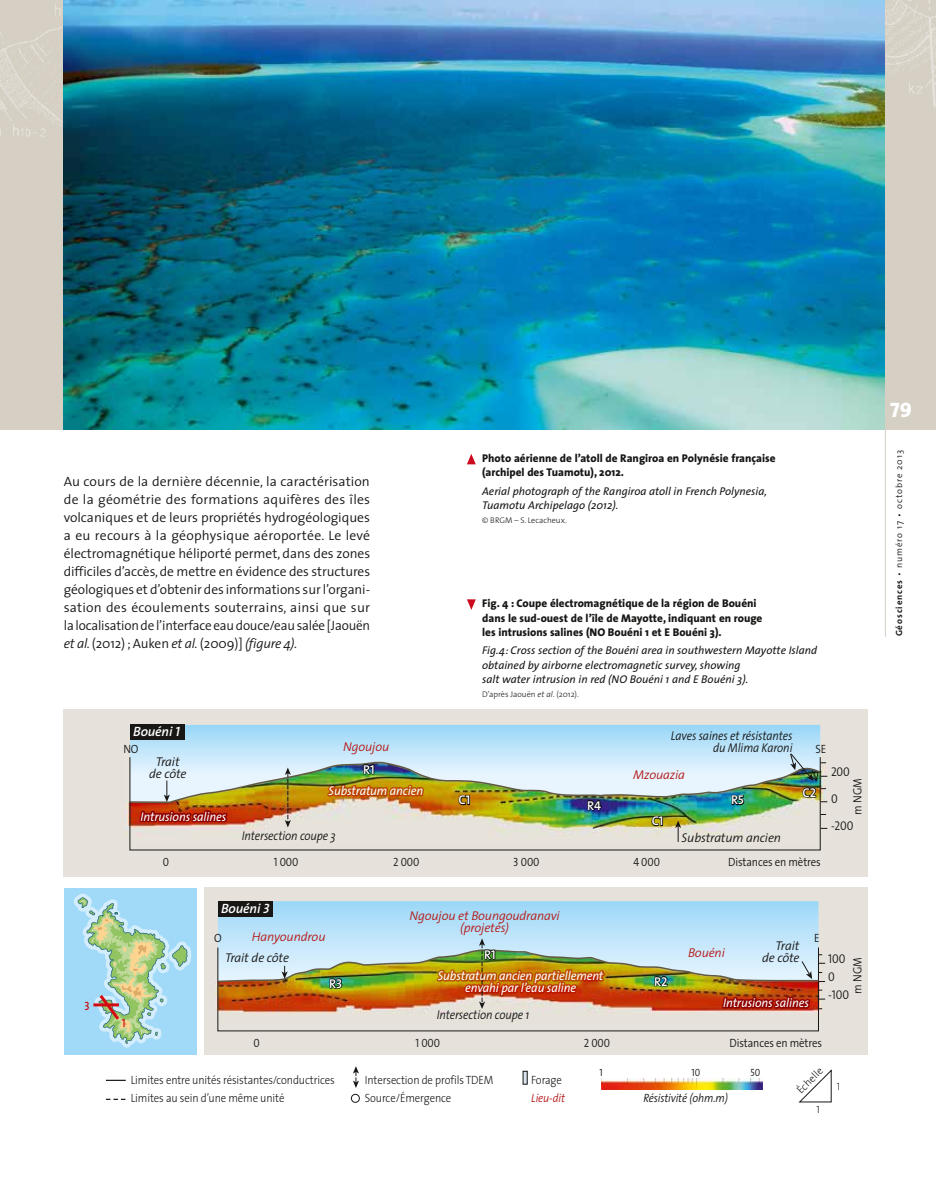
<style>
.page{position:relative;width:936px;height:1191px;background:#fff}
.page>*{position:absolute;margin:0;border:0;box-sizing:border-box;transform-origin:0 0}
.t1{font:21px "The Sans Extra Bold Caps";color:#fff}
.t2{font:300 13.5px/18px "The Sans";letter-spacing:-.015em;color:#181716;text-align:justify}
.t3{font:italic 600 13.5px "The Sans";letter-spacing:-.01em;color:#fff}
.t4{font:italic 12.75px/12px "The Sans";letter-spacing:-.01em;color:#fff;text-align:center;scale:.95 1}
.t5{font:italic 300 12.75px/12px "The Sans";letter-spacing:-.01em;color:#181716;text-align:right;scale:.9 1}
.t6{font:italic 300 12.75px/12px "The Sans";letter-spacing:-.01em;color:#b51b1a;text-align:center}
.t7{font:italic 300 12.75px/12px "The Sans";letter-spacing:-.01em;color:#181716;text-align:right}
.t8{font:12.75px "The Sans Semi Bold Caps";letter-spacing:-.01em;color:#fff}
.t9{font:12.75px/18px "The Sans Semi Light Caps";letter-spacing:-.01em;color:#181716;scale:.9 1}
.t10{font:300 12px/18px "The Sans";letter-spacing:-.01em;color:#181716;scale:.9 1}
.t11{font:300 12px "The Sans";letter-spacing:-.01em;color:#181716;scale:.9 1}
.t12{font:12px "The Sans Semi Light Caps";letter-spacing:-.01em;color:#181716;scale:.9 1}
.t13{font:italic 300 12px "The Sans";letter-spacing:-.01em;color:#181716;scale:.9 1}
.t14{font:italic 300 12px "The Sans";letter-spacing:-.01em;color:#b51b1a;scale:.9 1}
.t15{font:12px "The Sans Semi Bold Caps";color:#c51415;scale:.9 1}
.t16{font:italic 11.25px/14.2px "The Sans";color:#181716}
.t17{font:800 11.25px/14.2px "The Sans";color:#181716}
.t18{font:300 10.5px "The Sans";color:#181716}
.t19{font:10.5px "The Sans Semi Light Caps";color:#181716;scale:.9 1}
.t20{font:10.5px "The Sans Light Caps";color:#181716;scale:.9 1}
.t21{font:300 9px "The Sans";letter-spacing:.1em;color:#181716}
.t22{font:300 8.25px "The Sans";color:#181716}
.s1{font-style:italic}
.s2{font-family:"The Sans Semi Bold Caps";font-weight:400}
.s3{font-weight:700}
</style>
<div class="page">
<div style="left:884px;top:0;width:51px;height:430px;background:#d5cfc4"></div>
<hr style="left:885px;top:429px;width:1px;height:207px;background:#d5cfc4">
<div style="left:0;top:0;width:64px;height:429px;background:#d5cfc4"></div>
<img style="left:0;top:0;width:935px;height:162px">
<img style="left:64px;top:0;width:820px;height:429px">
<div style="left:205px;top:887px;width:662px;height:167px;background:#e6e2db"></div>
<svg style="left:218px;top:901px;width:600px;height:37px;background:#aedef8"></svg>
<div style="left:218px;top:901px;width:55px;height:16px;background:#181716"></div>
<img style="left:216px;top:938px;width:609px;height:76px">
<div style="left:64px;top:710px;width:803px;height:167px;background:#e6e2db"></div>
<svg style="left:130px;top:725px;width:690px;height:28px;background:#afdef8"></svg>
<div style="left:130px;top:724px;width:55px;height:16px;background:#181716"></div>
<img style="left:128px;top:753px;width:699px;height:89px">
<div style="left:64px;top:888px;width:133px;height:166px;background:#a1daf8"></div>
<svg style="left:74px;top:893px;width:117px;height:154px"></svg>
<hr style="left:93px;top:1003px;width:26px;height:3px;background:#d40a11">
<hr style="left:106px;top:1079px;width:20px;height:2px;background:#181716">
<svg style="left:106px;top:1098px;width:20px;height:2px"></svg>
<svg style="left:353px;top:1066px;width:6px;height:22px"></svg>
<div style="left:351px;top:1094px;width:8px;height:8px;border:1px solid #181716;border-radius:50%"></div>
<img style="left:601px;top:1078px;width:161px;height:11px">
<svg style="left:799px;top:1069px;width:33px;height:33px"></svg>
<svg style="left:467px;top:454px;width:9px;height:10px"></svg>
<svg style="left:467px;top:599px;width:9px;height:11px"></svg>
<p class="t2" style="left:64px;top:472px;width:308px">Au cours de la dernière décennie, la caractérisation de la géométrie des formations aquifères des îles volcaniques et de leurs propriétés hydrogéologiques a eu recours à la géophysique aéroportée. Le levé électromagnétique héliporté permet, dans des zones difficiles d’accès, de mettre en évidence des structures géologiques et d’obtenir des informations sur l’organi&shy;sation des écoulements souterrains, ainsi que sur la localisation de l’interface eau douce/eau salée [Jaouën <span class="s1">et al.</span> (2012) ; Auken <span class="s1">et al.</span> (2009)] <span class="s1">(figure 4).</span></p>
<p class="t17" style="left:482px;top:451px;width:295px">Photo aérienne de l’atoll de Rangiroa en Polynésie française (archipel des Tuamotu), 2012.</p>
<p class="t16" style="left:482px;top:483px;width:286px">Aerial photograph of the Rangiroa atoll in French Polynesia,<br>Tuamotu Archipelago (2012).</p>
<p class="t22" style="left:482px;top:513px;width:86px">© BRGM – S. Lecacheux.</p>
<p class="t17" style="left:482px;top:596px;width:282px">Fig. 4 : Coupe électromagnétique de la région de Bouéni dans le sud-ouest de l’île de Mayotte, indiquant en rouge les intrusions salines (NO Bouéni 1 et E Bouéni 3).</p>
<p class="t16" style="left:482px;top:643px;width:336px">Fig.4: Cross section of the Bouéni area in southwestern Mayotte Island obtained by airborne electromagnetic survey, showing<br>salt water intrusion in red (NO Bouéni 1 and E Bouéni 3).</p>
<p class="t22" style="left:482px;top:687px;width:98px">D’après Jaouën <span class="s1">et al.</span> (2012).</p>
<p class="t3" style="left:133px;top:720px;width:48px">Bouéni <span class="s2">1</span></p>
<p class="t5" style="left:671px;top:729px;width:136px">Laves saines et résistantes du Mlima Karoni</p>
<p class="t6" style="left:343px;top:740px;width:48px">Ngoujou</p>
<p class="t11" style="left:123px;top:739px;width:18px">NO</p>
<p class="t11" style="left:815px;top:739px;width:13px">SE</p>
<p class="t15" style="left:85px;top:996px;width:7px">3</p>
<p class="t15" style="left:122px;top:1012px;width:6px">1</p>
<p class="t7" style="left:149px;top:755px;width:39px;text-align:center">Trait de côte</p>
<p class="t4" style="left:140px;top:810px;width:92px">Intrusions salines</p>
<p class="t8" style="left:363px;top:758px;width:13px">R1</p>
<p class="t4" style="left:328px;top:784px;width:101px">Substratum ancien</p>
<p class="t8" style="left:458px;top:789px;width:13px">C1</p>
<p class="t8" style="left:587px;top:794px;width:15px">R4</p>
<p class="t6" style="left:633px;top:768px;width:53px">Mzouazia</p>
<p class="t8" style="left:651px;top:810px;width:13px">C1</p>
<p class="t8" style="left:731px;top:789px;width:14px">R5</p>
<p class="t5" style="left:242px;top:829px;width:106px">Intersection coupe 3</p>
<p class="t7" style="left:681px;top:831px;width:101px">Substratum ancien</p>
<p class="t8" style="left:802px;top:782px;width:15px">C2</p>
<p class="t12" style="left:163px;top:851px;width:8px">0</p>
<p class="t12" style="left:274px;top:851px;width:29px">1 000</p>
<p class="t12" style="left:393px;top:851px;width:31px">2 000</p>
<p class="t12" style="left:513px;top:851px;width:31px">3 000</p>
<p class="t12" style="left:633px;top:851px;width:31px">4 000</p>
<p class="t11" style="left:728px;top:851px;width:104px">Distances en mètres</p>
<p class="t9" style="left:831px;top:758px;width:27px;line-height:27px">200<br>0 -200</p>
<p class="t11" style="left:847px;top:814px;width:42px;rotate:-90deg">m NGM</p>
<p class="t3" style="left:221px;top:897px;width:50px">Bouéni <span class="s2">3</span></p>
<p class="t6" style="left:409px;top:909px;width:152px">Ngoujou et Boungoudranavi (projetés)</p>
<p class="t6" style="left:252px;top:930px;width:75px">Hanyoundrou</p>
<p class="t11" style="left:214px;top:927px;width:10px">O</p>
<p class="t11" style="left:814px;top:927px;width:8px">E</p>
<p class="t7" style="left:762px;top:939px;width:39px">Trait de côte</p>
<p class="t6" style="left:688px;top:946px;width:38px">Bouéni</p>
<p class="t8" style="left:484px;top:944px;width:13px">R1</p>
<p class="t7" style="left:225px;top:951px;width:65px">Trait de côte</p>
<p class="t4" style="left:438px;top:969px;width:176px">Substratum ancien partiellement envahi par l’eau saline</p>
<p class="t8" style="left:329px;top:972px;width:15px">R3</p>
<p class="t8" style="left:654px;top:970px;width:15px">R2</p>
<p class="t5" style="left:436px;top:1008px;width:104px">Intersection coupe 1</p>
<p class="t4" style="left:723px;top:996px;width:92px">Intrusions salines</p>
<p class="t9" style="left:828px;top:949px;width:25px">100<br>0 -100</p>
<p class="t11" style="left:847px;top:993px;width:42px;rotate:-90deg">m NGM</p>
<p class="t12" style="left:253px;top:1032px;width:8px">0</p>
<p class="t12" style="left:415px;top:1032px;width:29px">1 000</p>
<p class="t12" style="left:584px;top:1032px;width:31px">2 000</p>
<p class="t11" style="left:729px;top:1032px;width:104px">Distances en mètres</p>
<p class="t19" style="left:599px;top:1063px;width:5px">1</p>
<p class="t19" style="left:691px;top:1063px;width:11px">10</p>
<p class="t19" style="left:750px;top:1063px;width:12px">50</p>
<p class="t10" style="left:131px;top:1070px;width:228px">Limites entre unités résistantes/conductrices<br>Limites au sein d’une même unité</p>
<p class="t10" style="left:365px;top:1070px;width:144px">Intersection de profils TDEM<br>Source/Émergence</p>
<p class="t10" style="left:531px;top:1070px;width:36px">Forage</p>
<p class="t14" style="left:531px;top:1087px;width:39px">Lieu-dit</p>
<p class="t13" style="left:643px;top:1088px;width:95px">Résistivité (ohm.m)</p>
<p class="t18" style="left:792px;top:1085px;width:33px;rotate:-45deg">Échelle</p>
<p class="t20" style="left:816px;top:1101px;width:5px">1</p>
<p class="t20" style="left:836px;top:1078px;width:5px">1</p>
<h1 class="t1" style="left:890px;top:392px;width:23px">79</h1>
<p class="t21" style="left:891px;top:636px;width:188px;rotate:-90deg"><span class="s3">Géosciences</span> • numéro 17 • octobre 2013</p>
</div>
